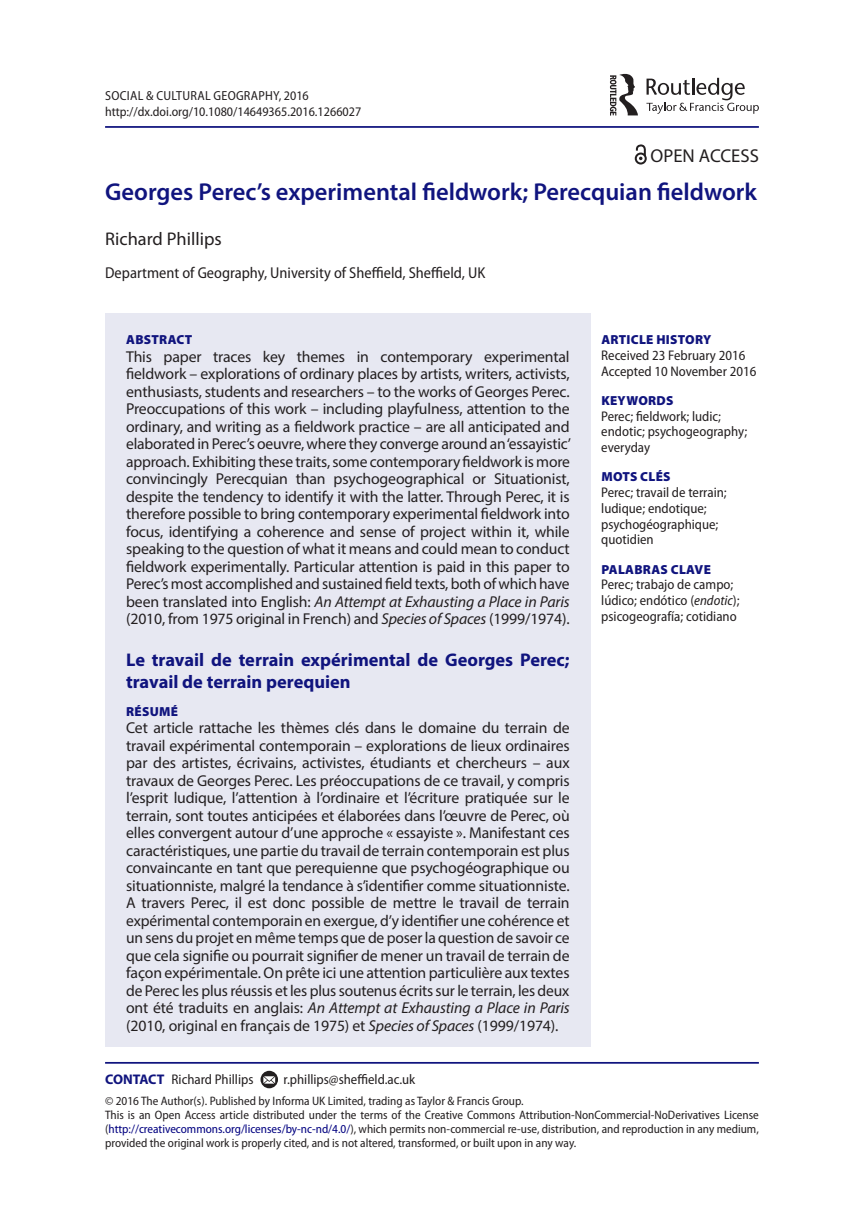
<style>
.page{position:relative;width:864px;height:1231px;background:#fff}
.page>*{position:absolute;margin:0;border:0;box-sizing:border-box;transform-origin:0 0}
.t1{font:600 24.5px "Myriad Pro";color:#10147e}
.t2{font:18.72px "Myriad Pro";color:#231f20}
.t3{font:700 18.38px/21px "Myriad Pro";color:#10147e}
.t4{font:18.38px "Myriad Pro";color:#231f20}
.t5{font:15.75px/17.5px "Myriad Pro";letter-spacing:-.01em;color:#231f20;text-align:justify}
.t6{font:semi-condensed 15.75px "Myriad Pro";color:#231f20}
.t7{font:semi-condensed 14px/15.8px "Myriad Pro";color:#231f20}
.t8{font:semi-condensed 13.12px/15.8px "Myriad Pro";color:#231f20}
.t9{font:900 13.12px "Myriad Pro";letter-spacing:.02em;color:#10147e}
.t10{font:semi-condensed 12.25px/14px "Myriad Pro";color:#231f20}
.s1{font-style:italic}
.s2{font-weight:700;font-stretch:normal;color:#10147e}
.s3{color:#000080}
</style>
<div class="page">
<hr style="left:105px;top:126px;width:653px;height:2px;background:#10147e">
<div style="left:105px;top:313px;width:485px;height:333px;background:#e7e8f2"></div>
<div style="left:105px;top:644px;width:485px;height:65px;background:#e7e8f2"></div>
<div style="left:105px;top:684px;width:485px;height:362px;background:#e7e8f2"></div>
<hr style="left:105px;top:1061px;width:653px;height:2px;background:#10147e">
<svg style="left:260px;top:1070px;width:18px;height:18px"></svg>
<svg style="left:263px;top:1076px;width:12px;height:7px"></svg>
<svg style="left:646px;top:78px;width:112px;height:36px"></svg>
<svg style="left:610px;top:74px;width:27px;height:42px"></svg>
<svg style="left:634px;top:144px;width:12px;height:20px"></svg>
<p class="t8" style="left:105px;top:88px;width:257px">Social &amp; Cultural Geography, 2016 http://dx.doi.org/10.1080/14649365.2016.1266027</p>
<p class="t2" style="left:650px;top:144px;width:110px">OPEN ACCESS</p>
<h1 class="t1" style="left:105px;top:176px;width:653px">Georges Perec’s experimental fieldwork; Perecquian fieldwork</h1>
<p class="t4" style="left:105px;top:228px;width:118px">Richard Phillips</p>
<p class="t6" style="left:105px;top:264px;width:381px">Department of Geography, University of Sheffield, Sheffield, UK</p>
<p class="t9" style="left:126px;top:332px;width:68px">ABSTRACT</p>
<p class="t5" style="left:126px;top:347px;width:446px">This paper traces key themes in contemporary experimental fieldwork – explorations of ordinary places by artists, writers, activists, enthusiasts, students and researchers – to the works of Georges Perec.<br>Preoccupations of this work – including playfulness, attention to the ordinary, and writing as a fieldwork practice – are all anticipated and elaborated in Perec’s oeuvre, where they converge around an ‘essayistic’ approach. Exhibiting these traits, some contemporary fieldwork is more convincingly Perecquian than psychogeographical or Situationist, despite the tendency to identify it with the latter. Through Perec, it is therefore possible to bring contemporary experimental fieldwork into focus, identifying a coherence and sense of project within it, while speaking to the question of what it means and could mean to conduct fieldwork experimentally. Particular attention is paid in this paper to Perec’s most accomplished and sustained field texts, both of which have been translated into English: <span class="s1">An Attempt at Exhausting a Place in Paris </span>(2010, from 1975 original in French) and <span class="s1">Species of Spaces</span> (1999/1974).</p>
<p class="t3" style="left:126px;top:649px;width:445px">Le travail de terrain expérimental de Georges Perec; travail de terrain perequien</p>
<p class="t9" style="left:126px;top:703px;width:53px">RÉSUMÉ</p>
<p class="t5" style="left:126px;top:718px;width:445px">Cet article rattache les thèmes clés dans le domaine du terrain de travail expérimental contemporain – explorations de lieux ordinaires par des artistes, écrivains, activistes, étudiants et chercheurs – aux travaux de Georges Perec. Les préoccupations de ce travail, y compris l’esprit ludique, l’attention à l’ordinaire et l’écriture pratiquée sur le terrain, sont toutes anticipées et élaborées dans l’œuvre de Perec, où elles convergent autour d’une approche « essayiste ». Manifestant ces caractéristiques, une partie du travail de terrain contemporain est plus convaincante en tant que perequienne que psychogéographique ou situationniste, malgré la tendance à s’identifier comme situationniste.<br>A travers Perec, il est donc possible de mettre le travail de terrain expérimental contemporain en exergue, d’y identifier une cohérence et un sens du projet en même temps que de poser la question de savoir ce que cela signifie ou pourrait signifier de mener un travail de terrain de façon expérimentale. On prête ici une attention particulière aux textes de Perec les plus réussis et les plus soutenus écrits sur le terrain, les deux ont été traduits en anglais: <span class="s1">An Attempt at Exhausting a Place in Paris </span>(2010, original en français de 1975) et <span class="s1">Species of Spaces</span> (1999/1974).</p>
<p class="t7" style="left:105px;top:1071px;width:150px"><span class="s2">CONTACT</span> Richard Phillips</p>
<p class="t7" style="left:283px;top:1071px;width:133px">r.phillips@sheffield.ac.uk</p>
<p class="t9" style="left:601px;top:332px;width:111px">ARTICLE HISTORY</p>
<p class="t7" style="left:601px;top:347px;width:156px">Received 23 February 2016<br>Accepted 10 November 2016</p>
<p class="t9" style="left:601px;top:393px;width:74px">KEYWORDS</p>
<p class="t7" style="left:601px;top:408px;width:147px">Perec; fieldwork; ludic; endotic; psychogeography; everyday</p>
<p class="t9" style="left:601px;top:469px;width:71px">MOTS CLÉS</p>
<p class="t7" style="left:601px;top:485px;width:127px">Perec; travail de terrain; ludique; endotique; psychogéographique; quotidien</p>
<p class="t9" style="left:601px;top:561px;width:111px">PALABRAS CLAVE</p>
<p class="t7" style="left:601px;top:577px;width:140px">Perec; trabajo de campo; lúdico; endótico (<span class="s1">endotic</span>); psicogeografía; cotidiano</p>
<p class="t10" style="left:105px;top:1093px;width:655px">© 2016 The Author(s). Published by Informa UK Limited, trading as Taylor &amp; Francis Group.<br>This is an Open Access article distributed under the terms of the Creative Commons Attribution-NonCommercial-NoDerivatives License (<span class="s3">http://creativecommons.org/licenses/by-nc-nd/4.0/</span>), which permits non-commercial re-use, distribution, and reproduction in any medium, provided the original work is properly cited, and is not altered, transformed, or built upon in any way.</p>
</div>
